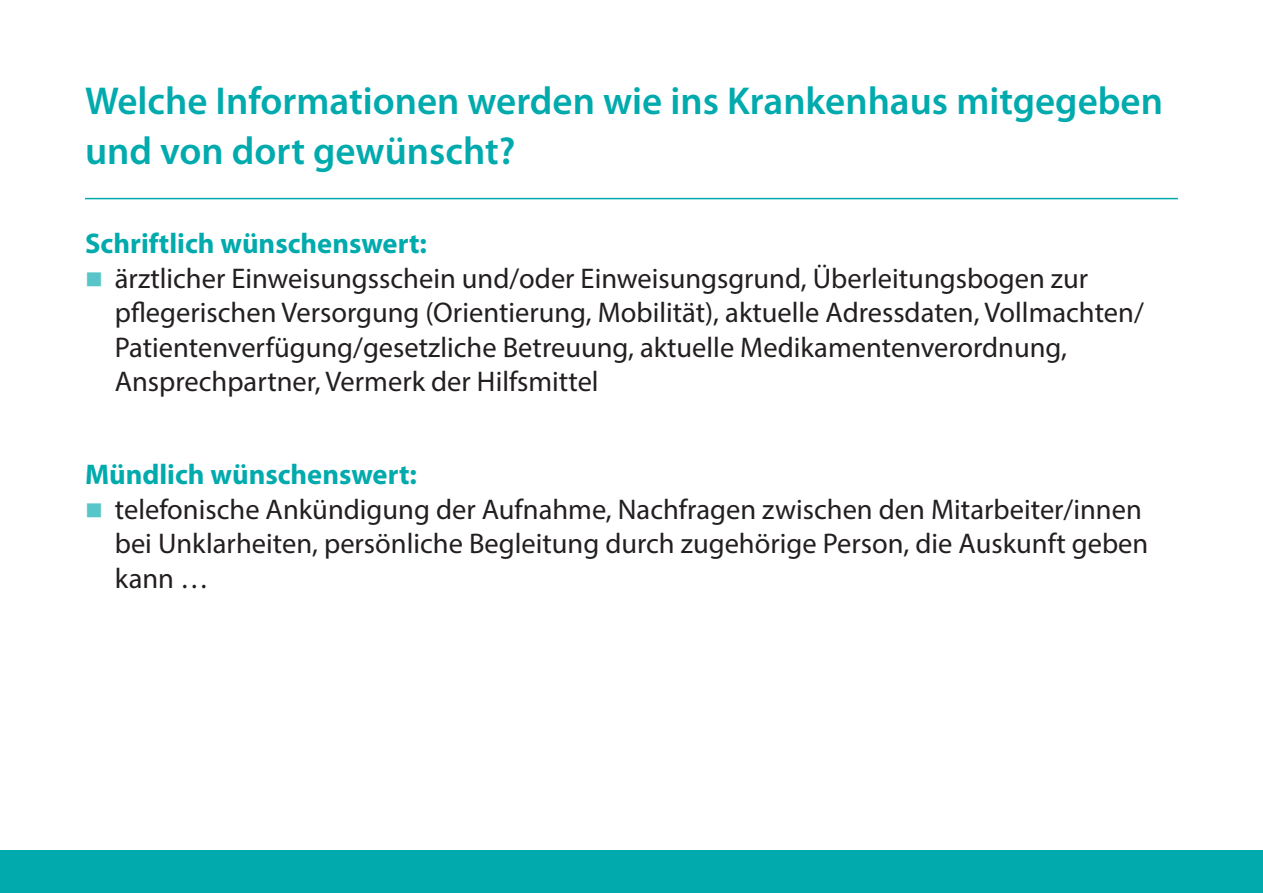
<style>
.page{position:relative;width:1263px;height:893px;background:#fff}
.page>*{position:absolute;margin:0;border:0;box-sizing:border-box;transform-origin:0 0}
.t1{font:600 39px/49.5px "Myriad Pro";color:#00aaad}
.t2{font:28.5px/34.5px "Myriad Pro";color:#231f20}
.t3{font:700 28.5px "Myriad Pro";color:#00aaad}
.s1{color:#58c5c8}
</style>
<div class="page">
<div style="left:0;top:850px;width:1263px;height:43px;background:#00aaad"></div>
<hr style="left:85px;top:198px;width:1093px;height:1px;background:#00aaad">
<h1 class="t1" style="left:85px;top:75px;width:1079px">Welche Informationen werden wie ins Krankenhaus mitgegeben und von dort gewünscht?</h1>
<p class="t3" style="left:85px;top:225px;width:343px">Schriftlich wünschenswert:</p>
<p class="t2" style="left:115px;top:260px;width:1030px;text-indent:-30px"><span class="s1">■</span> ärztlicher Einweisungsschein und/oder Einweisungsgrund, Überleitungsbogen zur pflegerischen Versorgung (Orientierung, Mobilität), aktuelle Adressdaten, Vollmachten/ Patientenverfügung/gesetzliche Betreuung, aktuelle Medikamentenverordnung, Ansprechpartner, Vermerk der Hilfsmittel</p>
<p class="t3" style="left:85px;top:456px;width:333px">Mündlich wünschenswert:</p>
<p class="t2" style="left:115px;top:492px;width:1035px;text-indent:-30px"><span class="s1">■</span> telefonische Ankündigung der Aufnahme, Nachfragen zwischen den Mitarbeiter/innen bei Unklarheiten, persönliche Begleitung durch zugehörige Person, die Auskunft geben kann …</p>
</div>
